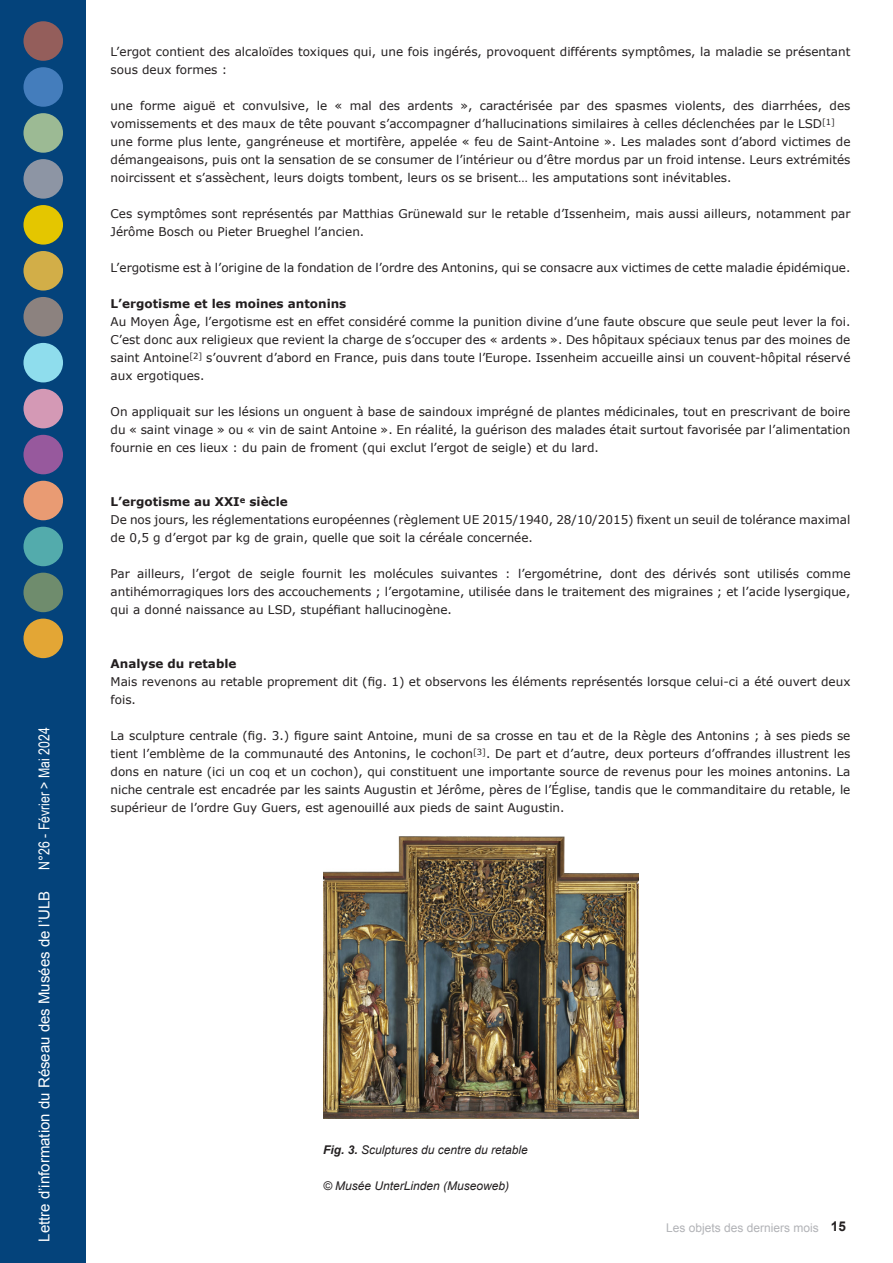
<style>
.page{position:relative;width:893px;height:1263px;background:#fff}
.page>*{position:absolute;margin:0;border:0;box-sizing:border-box;transform-origin:0 0}
.Titre_Sommaire{font:15px "Arial";color:#fff}
.Titre_Sommaire-2{font:15px "Arial Narrow";color:#fff}
.Texte_principal{font:12px/18px "Verdana";color:#231f20}
.Texte_principal-2{font:700 12px "Verdana";color:#231f20}
.Notes_de_bas_de_page{font:italic 12px "Arial";color:#231f20}
.t1{font:12px "Arial";color:#b2b3b7}
.s1{font-weight:700}
.s2{font-weight:700;font-size:13.5px;color:#231f20}
</style>
<div class="page">
<div style="left:0;top:0;width:85px;height:1263px;background:#04437b"></div>
<div style="left:23px;top:67px;width:40px;height:40px;background:#447dbc;border-radius:50%"></div>
<div style="left:23px;top:113px;width:40px;height:40px;background:#9cba94;border-radius:50%"></div>
<div style="left:23px;top:159px;width:40px;height:40px;background:#8d95a4;border-radius:50%"></div>
<div style="left:23px;top:527px;width:40px;height:39px;background:#53abac;border-radius:50%"></div>
<div style="left:23px;top:251px;width:40px;height:40px;background:#d2ae48;border-radius:50%"></div>
<div style="left:23px;top:297px;width:40px;height:39px;background:#8c827f;border-radius:50%"></div>
<div style="left:23px;top:343px;width:40px;height:39px;background:#8fdded;border-radius:50%"></div>
<div style="left:23px;top:389px;width:40px;height:39px;background:#d499b5;border-radius:50%"></div>
<div style="left:23px;top:435px;width:40px;height:39px;background:#97599d;border-radius:50%"></div>
<div style="left:23px;top:481px;width:40px;height:39px;background:#e99b73;border-radius:50%"></div>
<div style="left:23px;top:573px;width:40px;height:39px;background:#6f8c6d;border-radius:50%"></div>
<div style="left:23px;top:619px;width:40px;height:39px;background:#e3a635;border-radius:50%"></div>
<div style="left:23px;top:21px;width:40px;height:40px;background:#945e5b;border-radius:50%"></div>
<div style="left:23px;top:205px;width:40px;height:40px;background:#e4c600;border-radius:50%"></div>
<img style="left:323px;top:837px;width:315px;height:282px">
<p class="Titre_Sommaire-2" style="left:33px;top:870px;width:144px;rotate:-90deg">N°26 - Février &gt; Mai 2024</p>
<p class="Titre_Sommaire" style="left:35px;top:1242px;width:352px;rotate:-90deg">Lettre d’information du Réseau des Musées de l’ULB</p>
<p class="Texte_principal" style="left:111px;top:43px;width:741px">L’ergot contient des alcaloïdes toxiques qui, une fois ingérés, provoquent différents symptômes, la maladie se présentant sous deux formes :</p>
<p class="Texte_principal" style="left:111px;top:97px;width:741px">une forme aiguë et convulsive, le « mal des ardents », caractérisée par des spasmes violents, des diarrhées, des vomissements et des maux de tête pouvant s’accompagner d’hallucinations similaires à celles déclenchées par le LSD<sup>[1]</sup></p>
<p class="Texte_principal" style="left:111px;top:133px;width:741px;text-align:justify">une forme plus lente, gangréneuse et mortifère, appelée « feu de Saint-Antoine ». Les malades sont d’abord victimes de démangeaisons, puis ont la sensation de se consumer de l’intérieur ou d’être mordus par un froid intense. Leurs extrémités noircissent et s’assèchent, leurs doigts tombent, leurs os se brisent… les amputations sont inévitables.</p>
<p class="Texte_principal" style="left:111px;top:205px;width:741px">Ces symptômes sont représentés par Matthias Grünewald sur le retable d’Issenheim, mais aussi ailleurs, notamment par<br>Jérôme Bosch ou Pieter Brueghel l’ancien.</p>
<p class="Texte_principal" style="left:111px;top:259px;width:741px">L’ergotisme est à l’origine de la fondation de l’ordre des Antonins, qui se consacre aux victimes de cette maladie épidémique.</p>
<p class="Texte_principal-2" style="left:111px;top:296px;width:237px">L’ergotisme et les moines antonins</p>
<p class="Texte_principal" style="left:111px;top:313px;width:741px;text-align:justify">Au Moyen Âge, l’ergotisme est en effet considéré comme la punition divine d’une faute obscure que seule peut lever la foi.<br>C’est donc aux religieux que revient la charge de s’occuper des « ardents ». Des hôpitaux spéciaux tenus par des moines de saint Antoine<sup>[2]</sup> s’ouvrent d’abord en France, puis dans toute l’Europe. Issenheim accueille ainsi un couvent-hôpital réservé aux ergotiques.</p>
<p class="Texte_principal" style="left:111px;top:403px;width:741px;text-align:justify">On appliquait sur les lésions un onguent à base de saindoux imprégné de plantes médicinales, tout en prescrivant de boire du « saint vinage » ou « vin de saint Antoine ». En réalité, la guérison des malades était surtout favorisée par l’alimentation fournie en ces lieux : du pain de froment (qui exclut l’ergot de seigle) et du lard.</p>
<p class="Texte_principal-2" style="left:111px;top:494px;width:179px">L’ergotisme au XXI<sup>e</sup> siècle</p>
<p class="Texte_principal" style="left:111px;top:511px;width:741px">De nos jours, les réglementations européennes (règlement UE 2015/1940, 28/10/2015) fixent un seuil de tolérance maximal de 0,5 g d’ergot par kg de grain, quelle que soit la céréale concernée.</p>
<p class="Texte_principal" style="left:111px;top:565px;width:741px;text-align:justify">Par ailleurs, l’ergot de seigle fournit les molécules suivantes : l’ergométrine, dont des dérivés sont utilisés comme antihémorragiques lors des accouchements ; l’ergotamine, utilisée dans le traitement des migraines ; et l’acide lysergique, qui a donné naissance au LSD, stupéfiant hallucinogène.</p>
<p class="Texte_principal-2" style="left:111px;top:656px;width:127px">Analyse du retable</p>
<p class="Texte_principal" style="left:111px;top:673px;width:741px">Mais revenons au retable proprement dit (fig. 1) et observons les éléments représentés lorsque celui-ci a été ouvert deux fois.</p>
<p class="Texte_principal" style="left:111px;top:727px;width:741px;text-align:justify">La sculpture centrale (fig. 3.) figure saint Antoine, muni de sa crosse en tau et de la Règle des Antonins ; à ses pieds se tient l’emblème de la communauté des Antonins, le cochon<sup>[3]</sup>. De part et d’autre, deux porteurs d’offrandes illustrent les dons en nature (ici un coq et un cochon), qui constituent une importante source de revenus pour les moines antonins. La niche centrale est encadrée par les saints Augustin et Jérôme, pères de l’Église, tandis que le commanditaire du retable, le</p>
<p class="Texte_principal" style="left:111px;top:799px;width:455px">supérieur de l’ordre Guy Guers, est agenouillé aux pieds de saint Augustin.</p>
<p class="Notes_de_bas_de_page" style="left:323px;top:1142px;width:206px"><span class="s1">Fig. 3.</span> Sculptures du centre du retable</p>
<p class="Notes_de_bas_de_page" style="left:323px;top:1178px;width:188px">© Musée UnterLinden (Museoweb)</p>
<p class="t1" style="left:666px;top:1219px;width:181px">Les objets des derniers mois <span class="s2">15</span></p>
</div>
